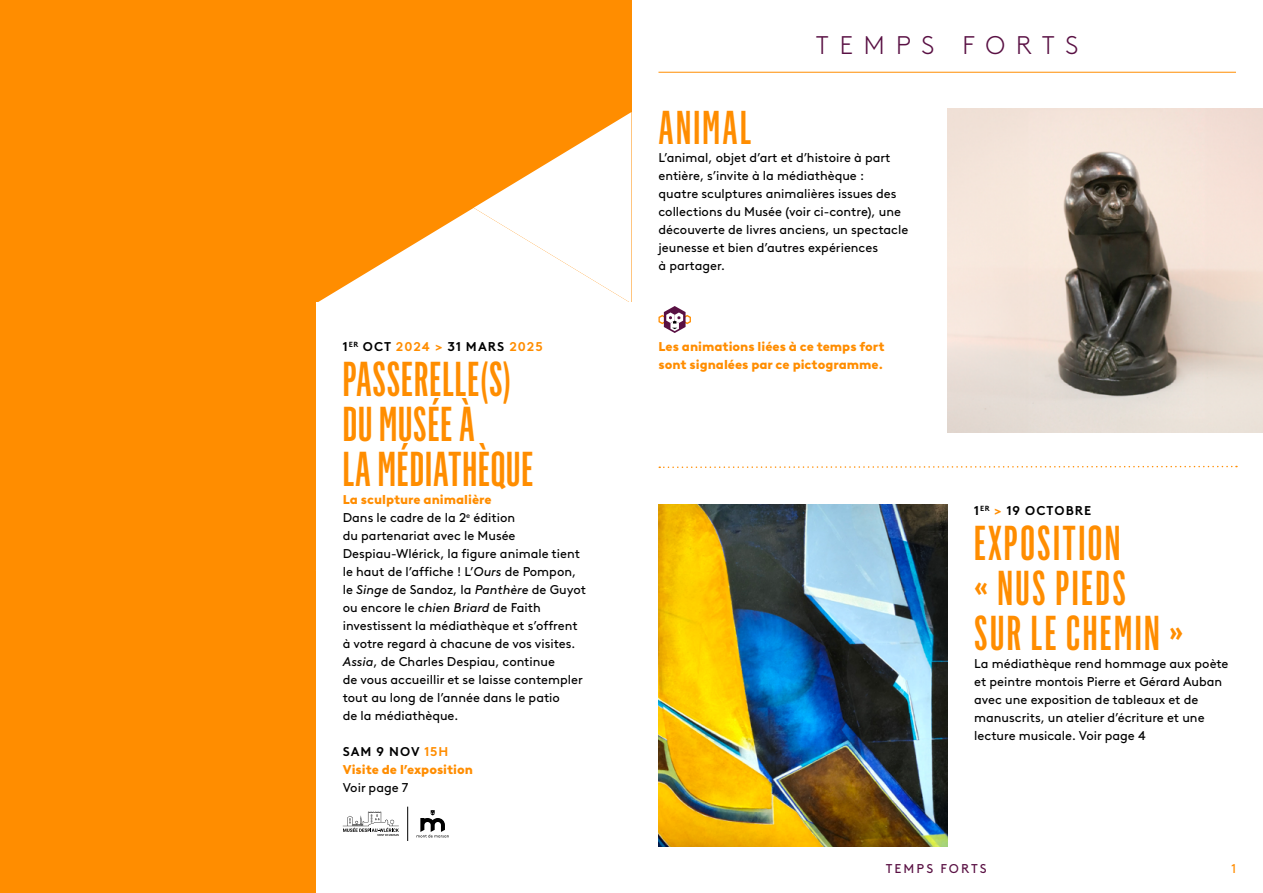
<style>
.page{position:relative;width:1263px;height:893px;background:#fff}
.page>*{position:absolute;margin:0;border:0;box-sizing:border-box;transform-origin:0 0}
.t1{font:500 ultra-condensed 48px/45px "Flama";letter-spacing:.02em;color:#ff8d00}
.t2{font:500 ultra-condensed 48px/45px "Flama";letter-spacing:.05em;color:#ff8d00}
.t3{font:500 ultra-condensed 46.5px "Flama";letter-spacing:.05em;color:#ff8d00}
.t4{font:300 25.5px "Brown LL";letter-spacing:.41em;color:#591043}
.t5{font:12.75px/18px "Brown LL";color:#000}
.t6{font:900 12.75px/18px "Brown LL";color:#ff8d00}
.t7{font:700 12.75px "Brown LL";letter-spacing:.085em;color:#000}
.t8{font:12.75px "Brown LL";letter-spacing:.16em;color:#591043}
.t9{font:12.75px "Brown LL";color:#ff8d00}
.s1{color:#ff8d00}
.s2{font-weight:900;color:#ff8d00}
.s3{font-style:italic}
.s4{font-weight:700;color:#000}
.s5{font-weight:700}
</style>
<div class="page">
<div style="left:0;top:0;width:631px;height:893px;background:#ff8d00"></div>
<svg style="left:316px;top:208px;width:158px;height:95px"></svg>
<div style="left:316px;top:303px;width:315px;height:590px;background:#fff"></div>
<hr style="left:658px;top:72px;width:578px;height:1px;background:#ff8d00">
<svg style="left:658px;top:306px;width:33px;height:27px"></svg>
<img style="left:658px;top:504px;width:290px;height:342px">
<svg style="left:659px;top:465px;width:578px;height:3px"></svg>
<svg style="left:631px;top:0;width:1px;height:36px"></svg>
<svg style="left:474px;top:112px;width:157px;height:191px"></svg>
<img style="left:947px;top:108px;width:316px;height:324px">
<svg style="left:342px;top:703px;width:440px;height:144px"></svg>
<p class="t7" style="left:343px;top:337px;width:202px">1<sup>ER</sup> OCT <span class="s1">2024 &gt;</span> 31 MARS <span class="s1">2025</span></p>
<h1 class="t1" style="left:343px;top:356px;width:192px">PASSERELLE(S)<br>DU MUSÉE À<br>LA MÉDIATHÈQUE</h1>
<p class="t5" style="left:343px;top:490px;width:245px"><span class="s2">La sculpture animalière<br></span>Dans le cadre de la 2<sup>e</sup> édition<br>du partenariat avec le M usée Despiau-Wlérick, la figure animale tient le haut de l’affiche ! L’<span class="s3">Ours</span> de Pompon, le <span class="s3">Singe</span> de Sandoz, la <span class="s3">Panthère</span> de Guyot ou encore le <span class="s3">chien Briard</span> de Faith investissent la médiathèque et s’offrent à votre regard à chacune de vos visites.<br><span class="s3">Assia</span>, de Charles Despiau, continue<br>de vous accueillir et se laisse contempler tout au long de l’année dans le patio<br>de la médiathèque.</p>
<p class="t6" style="left:343px;top:741px;width:132px"><span class="s4">SAM 9 NOV</span> <span class="s5">15H<br></span>Visite de l’exposition</p>
<p class="t5" style="left:343px;top:778px;width:67px">Voir page 7</p>
<h3 class="t4" style="left:816px;top:27px;width:264px">TEMPS FORTS</h3>
<h2 class="t3" style="left:658px;top:99px;width:94px">ANIMAL</h2>
<p class="t5" style="left:658px;top:148px;width:251px">L’animal, objet d’art et d’histoire à part entière, s’invite à la médiathèque :<br>quatre sculptures animalières issues des collections du M usée (voir ci-contre), une découverte de livres anciens, un spectacle jeunesse et bien d’autres expériences<br>à partager.</p>
<p class="t6" style="left:658px;top:336px;width:228px">Les animations liées à ce temps fort sont signalées par ce pictogramme.</p>
<p class="t7" style="left:974px;top:501px;width:119px">1<sup>ER</sup> <span class="s1">&gt;</span> 19 OCTOBRE</p>
<h1 class="t2" style="left:974px;top:520px;width:210px">EXPOSITION<br>« NUS PIEDS<br>SUR LE CHEMIN »</h1>
<p class="t5" style="left:974px;top:654px;width:256px">La médiathèque rend hommage aux poète et peintre montois Pierre et Gérard Auban avec une exposition de tableaux et de manuscrits, un atelier d’écriture et une lecture musicale. Voir page 4</p>
<p class="t8" style="left:886px;top:859px;width:102px">Temps fort s</p>
<p class="t9" style="left:1231px;top:859px;width:6px">1</p>
</div>
